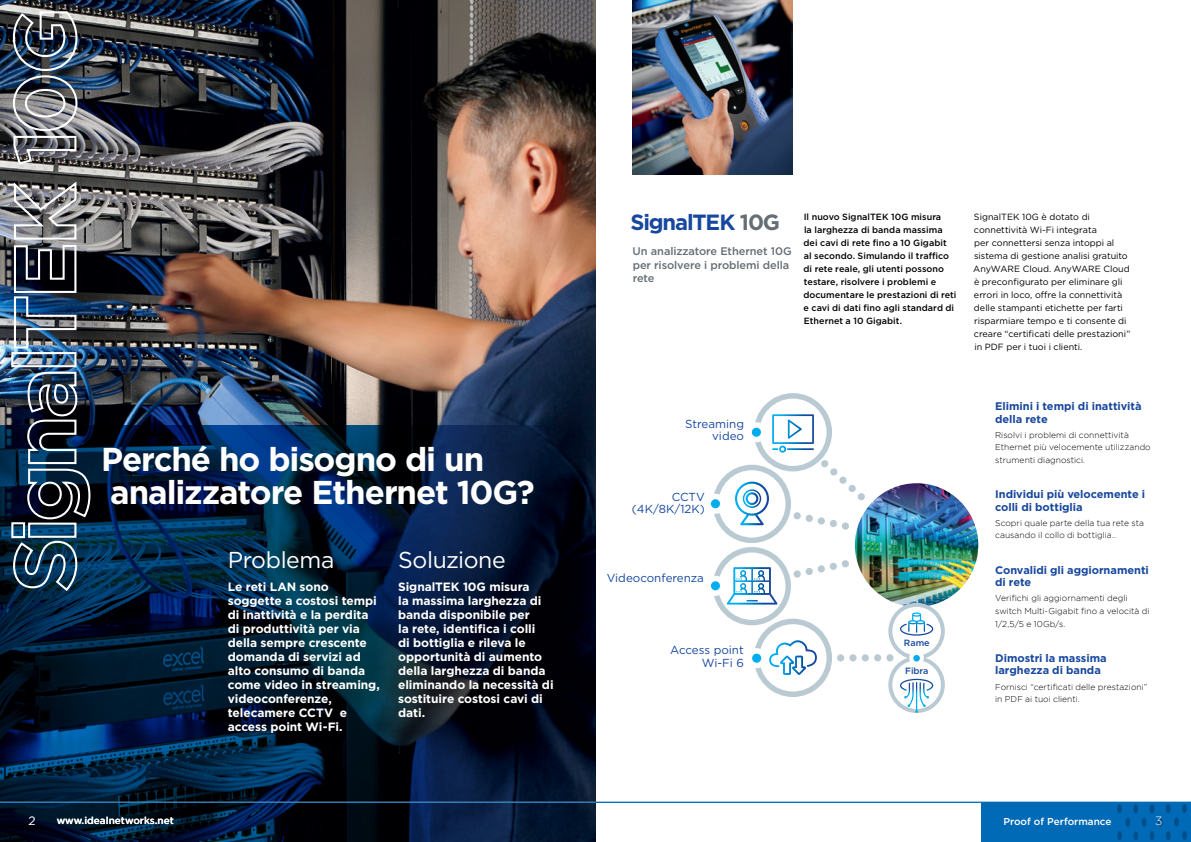
<style>
.page{position:relative;width:1191px;height:842px;background:#fff}
.page>*{position:absolute;margin:0;border:0;box-sizing:border-box;transform-origin:0 0}
.t1{font:700 33px/33.1px "Gotham";letter-spacing:-.035em;color:#fff}
.t2{font:23px "Gotham";letter-spacing:-.015em;color:#fff}
.t3{font:700 22px "Gotham";letter-spacing:-.05em;color:#17479e}
.t4{font:700 12px/14px "Gotham";letter-spacing:-.005em;color:#fff}
.t5{font:300 12px "Gotham";color:#fff}
.t6{font:11.6px/12.6px "Gotham";color:#17479e;text-align:right}
.t7{font:700 11px/12.5px "Gotham";letter-spacing:-.005em;color:#17479e}
.t8{font:500 11px/13.2px "Gotham";letter-spacing:-.005em;color:#646e74}
.t9{font:500 10px "Gotham";color:#fff}
.t10{font:9px/13px "Gotham";color:#000}
.t11{font:500 9px/13px "Gotham";letter-spacing:.005em;color:#000}
.t12{font:500 9px "Gotham";color:#17479e}
.t13{font:300 8.5px/12.5px "Gotham";color:#000}
.s1{color:#646e74}
</style>
<div class="page">
<img style="left:855px;top:483px;width:123px;height:124px;border-radius:62px">
<img style="left:710px;top:393px;width:235px;height:320px">
<img style="left:0;top:0;width:595px;height:425px">
<svg style="left:0;top:425px;width:595px;height:417px;background:#021a35"></svg>
<img style="left:632px;top:0;width:160px;height:174px">
<img style="left:11px;top:11px;width:79px;height:580px">
<div style="left:981px;top:802px;width:210px;height:40px;background:#006ab6"></div>
<div style="left:1117px;top:831px;width:5px;height:9px;background:#004e8a;border-radius:50%"></div>
<svg style="left:1117px;top:804px;width:4px;height:9px"></svg>
<div style="left:1125px;top:818px;width:5px;height:9px;background:#004e8a;border-radius:50%"></div>
<div style="left:1133px;top:831px;width:5px;height:9px;background:#004e8a;border-radius:50%"></div>
<div style="left:1141px;top:817px;width:5px;height:10px;background:#004e8a;border-radius:50%"></div>
<div style="left:1149px;top:831px;width:5px;height:9px;background:#004e8a;border-radius:50%"></div>
<svg style="left:1158px;top:817px;width:4px;height:10px"></svg>
<div style="left:1165px;top:831px;width:5px;height:9px;background:#004e8a;border-radius:50%"></div>
<div style="left:1133px;top:804px;width:5px;height:9px;background:#004e8a;border-radius:50%"></div>
<div style="left:1149px;top:804px;width:5px;height:9px;background:#004e8a;border-radius:50%"></div>
<div style="left:1165px;top:804px;width:5px;height:9px;background:#004e8a;border-radius:50%"></div>
<svg style="left:1174px;top:804px;width:12px;height:36px"></svg>
<hr style="left:0;top:802px;width:595px;height:1px;background:#006ab6">
<hr style="left:595px;top:802px;width:596px;height:1px;background:#006ab6">
<h1 class="t1" style="left:101px;top:442px;width:435px">Perché ho bisogno di un analizzatore Ethernet 10G?</h1>
<h2 class="t2" style="left:228px;top:545px;width:108px">Problema</h2>
<p class="t4" style="left:228px;top:580px;width:154px">Le reti LAN sono soggette a costosi tempi di inattività e la perdita di produttività per via della sempre crescente domanda di servizi ad alto consumo di banda come video in streaming, videoconferenze, telecamere CCTV e access point Wi-Fi.</p>
<h2 class="t2" style="left:398px;top:545px;width:109px">Soluzione</h2>
<p class="t4" style="left:398px;top:580px;width:157px">SignalTEK 10G misura<br>la massima larghezza di banda disponibile per<br>la rete, identifica i colli<br>di bottiglia e rileva le opportunità di aumento della larghezza di banda eliminando la necessità di sostituire costosi cavi di dati.</p>
<h3 class="t3" style="left:630px;top:208px;width:151px">SignalTEK <span class="s1">10G</span></h3>
<p class="t8" style="left:632px;top:245px;width:161px">Un analizzatore Ethernet 10G per risolvere i problemi della rete</p>
<p class="t11" style="left:803px;top:210px;width:154px">Il nuovo SignalTEK 10G misura<br>la larghezza di banda massima dei cavi di rete fino a 10 Gigabit al secondo. Simulando il traffico di rete reale, gli utenti possono testare, risolvere i problemi e documentare le prestazioni di reti e cavi di dati fino agli standard di<br>Ethernet a 10 Gigabit.</p>
<p class="t10" style="left:973px;top:210px;width:159px">SignalTEK 10G è dotato di connettività Wi-Fi integrata<br>per connettersi senza intoppi al sistema di gestione analisi gratuito AnyWARE Cloud. AnyWARE Cloud è preconfigurato per eliminare gli errori in loco, offre la connettività delle stampanti etichette per farti risparmiare tempo e ti consente di creare “certificati delle prestazioni” in PDF per i tuoi i clienti.</p>
<p class="t6" style="left:685px;top:417px;width:60px">Streaming video</p>
<p class="t6" style="left:632px;top:490px;width:74px">CCTV (4K/8K/12K)</p>
<p class="t6" style="left:607px;top:572px;width:99px">Videoconferenza</p>
<p class="t6" style="left:670px;top:644px;width:75px">Access point<br>Wi-Fi 6</p>
<p class="t12" style="left:904px;top:637px;width:27px">Rame</p>
<p class="t12" style="left:905px;top:665px;width:25px">Fibra</p>
<p class="t7" style="left:995px;top:400px;width:148px">Elimini i tempi di inattività della rete</p>
<p class="t13" style="left:995px;top:428px;width:157px">Risolvi i problemi di connettività<br>Ethernet più velocemente utilizzando strumenti diagnostici.</p>
<p class="t7" style="left:995px;top:488px;width:152px">Individui più velocemente i colli di bottiglia</p>
<p class="t13" style="left:995px;top:516px;width:150px">Scopri quale parte della tua rete sta causando il collo di bottiglia..</p>
<p class="t7" style="left:995px;top:563px;width:155px">Convalidi gli aggiornamenti di rete</p>
<p class="t13" style="left:995px;top:592px;width:156px">Verifichi gli aggiornamenti degli switch Multi-Gigabit fino a velocità di<br>1/2,5/5 e 10Gb/s.</p>
<p class="t7" style="left:995px;top:651px;width:113px">Dimostri la massima larghezza di banda</p>
<p class="t13" style="left:995px;top:680px;width:154px">Fornisci “certificati delle prestazioni” in PDF ai tuoi clienti.</p>
<p class="t5" style="left:28px;top:813px;width:9px">2</p>
<p class="t9" style="left:57px;top:814px;width:119px">www.idealnetworks.net</p>
<p class="t9" style="left:1003px;top:815px;width:110px">Proof of Performance</p>
<p class="t5" style="left:1155px;top:813px;width:9px">3</p>
</div>
